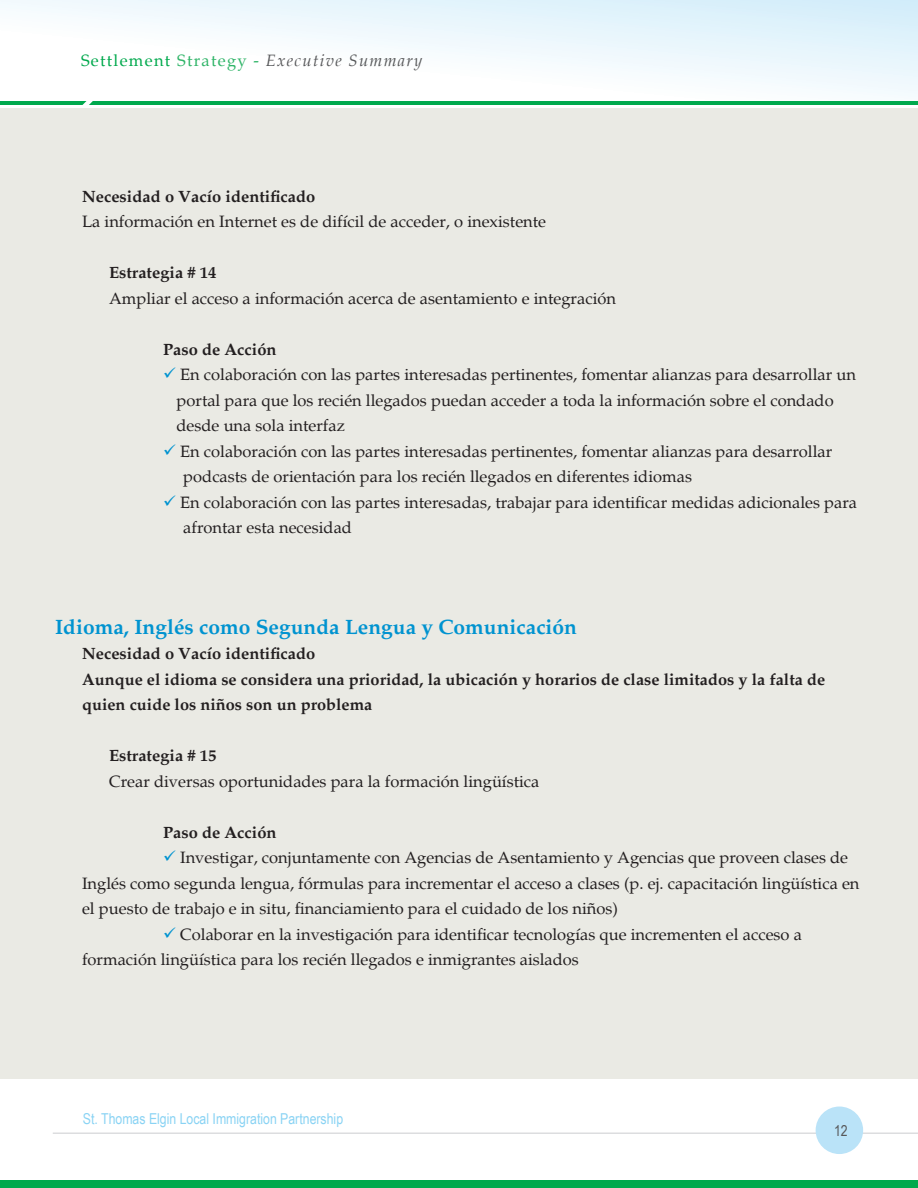
<style>
.page{position:relative;width:918px;height:1188px;background:#fff}
.page>*{position:absolute;margin:0;border:0;box-sizing:border-box;transform-origin:0 0}
.t1{font:700 21px "Palatino";color:#0093d0}
.t2{font:16.5px/25.5px "Palatino";color:#231f20}
.t3{font:700 16.5px/25.5px "Palatino";color:#231f20}
.t4{font:italic 16.5px "Palatino";letter-spacing:.08em;color:#57585a}
.t5{font:15px "Arial Narrow";color:#89d3f4}
.t6{font:15px "Arial Narrow";color:#57585a}
.s1{font-style:normal;color:#00a94d}
.s2{font-style:normal;color:#31b569}
.s3{color:#0093d0}
</style>
<div class="page">
<hr style="left:53px;top:1132px;width:865px;height:2px;background:#dcdddf">
<div style="left:816px;top:1107px;width:47px;height:47px;background:#bae3f8;border-radius:50%"></div>
<svg style="left:0;top:0;width:918px;height:97px"></svg>
<div style="left:0;top:1180px;width:918px;height:8px;background:#00a94d"></div>
<hr style="left:0;top:101px;width:918px;height:4px;background:#00a94d">
<svg style="left:73px;top:76px;width:41px;height:29px"></svg>
<div style="left:0;top:108px;width:918px;height:970px;background:#eaeae4"></div>
<p class="t4" style="left:81px;top:50px;width:343px"><span class="s1">Settlement</span> <span class="s2">Strategy -</span> Executive Summary</p>
<p class="t3" style="left:82px;top:183px;width:235px">Necesidad o Vacío identificado</p>
<p class="t2" style="left:82px;top:209px;width:466px">La información en Internet es de difícil de acceder, o inexistente</p>
<p class="t3" style="left:109px;top:260px;width:109px">Estrategia # 14</p>
<p class="t2" style="left:109px;top:286px;width:509px">Ampliar el acceso a información acerca de asentamiento e integración</p>
<p class="t3" style="left:163px;top:336px;width:115px">Paso de Acción</p>
<p class="t2" style="left:163px;top:362px;width:694px"><span class="s3">✓</span> En colaboración con las partes interesadas pertinentes, fomentar alianzas para desarrollar un</p>
<p class="t2" style="left:177px;top:388px;width:659px">portal para que los recién llegados puedan acceder a toda la información sobre el condado desde una sola interfaz</p>
<p class="t2" style="left:163px;top:439px;width:671px"><span class="s3">✓</span> En colaboración con las partes interesadas pertinentes, fomentar alianzas para desarrollar</p>
<p class="t2" style="left:183px;top:464px;width:510px">podcasts de orientación para los recién llegados en diferentes idiomas</p>
<p class="t2" style="left:163px;top:490px;width:696px"><span class="s3">✓</span> En colaboración con las partes interesadas, trabajar para identificar medidas adicionales para</p>
<p class="t2" style="left:183px;top:515px;width:170px">afrontar esta necesidad</p>
<p class="t1" style="left:55px;top:615px;width:524px">Idioma, Inglés como Segunda Lengua y Comunicación</p>
<p class="t3" style="left:82px;top:641px;width:235px">Necesidad o Vacío identificado</p>
<p class="t3" style="left:82px;top:667px;width:745px">Aunque el idioma se considera una prioridad, la ubicación y horarios de clase limitados y la falta de quien cuide los niños son un problema</p>
<p class="t3" style="left:109px;top:743px;width:109px">Estrategia # 15</p>
<p class="t2" style="left:109px;top:769px;width:432px">Crear diversas oportunidades para la formación lingüística</p>
<p class="t3" style="left:163px;top:820px;width:115px">Paso de Acción</p>
<p class="t2" style="left:163px;top:845px;width:687px"><span class="s3">✓</span> Investigar, conjuntamente con Agencias de Asentamiento y Agencias que proveen clases de</p>
<p class="t2" style="left:82px;top:871px;width:779px">Inglés como segunda lengua, fórmulas para incrementar el acceso a clases (p. ej. capacitación lingüística en el puesto de trabajo e in situ, financiamiento para el cuidado de los niños)</p>
<p class="t2" style="left:163px;top:922px;width:640px"><span class="s3">✓</span> Colaborar en la investigación para identificar tecnologías que incrementen el acceso a</p>
<p class="t2" style="left:82px;top:947px;width:498px">formación lingüística para los recién llegados e inmigrantes aislados</p>
<p class="t5" style="left:83px;top:1108px;width:262px">St. Thomas Elgin Local Immigration Partnership</p>
<p class="t6" style="left:834px;top:1119px;width:15px">12</p>
</div>
